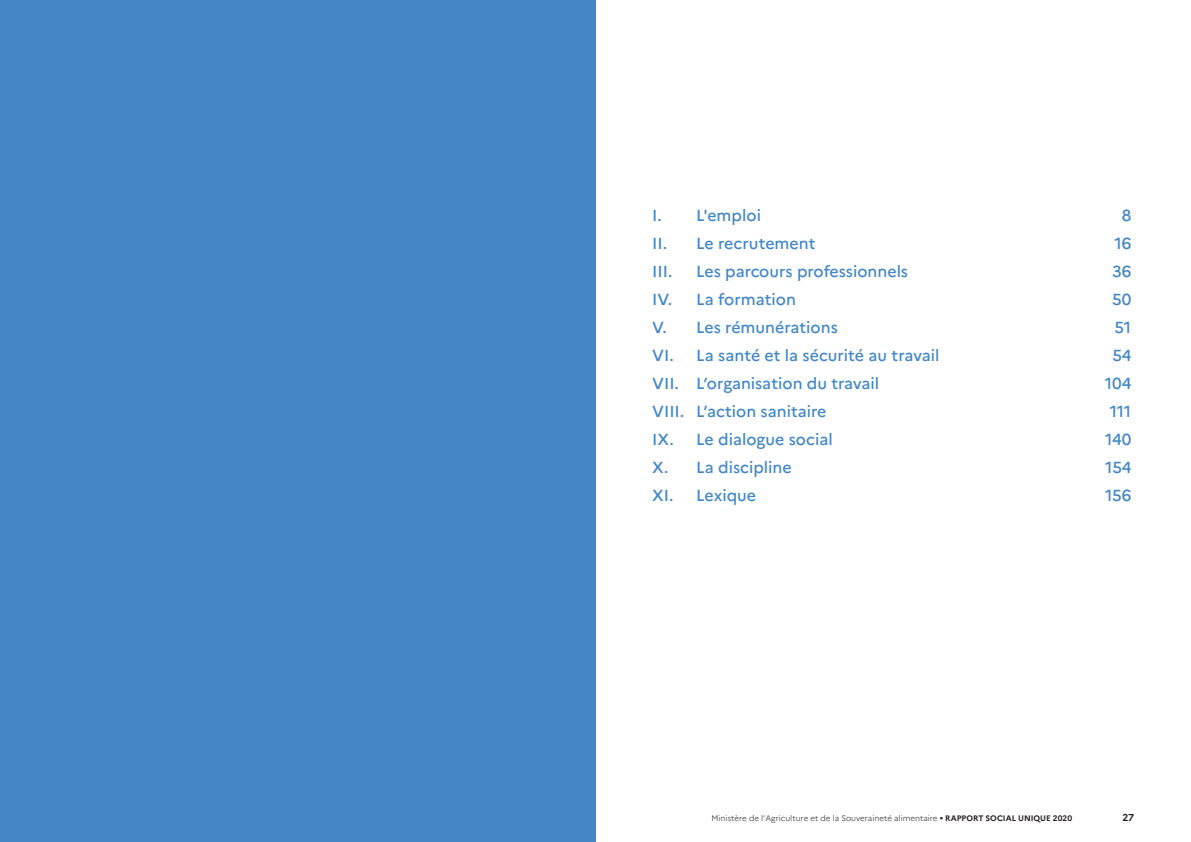
<style>
.page{position:relative;width:1191px;height:842px;background:#fff}
.page>*{position:absolute;margin:0;border:0;box-sizing:border-box;transform-origin:0 0}
.Sommaire_titre_1{font:500 16px "Marianne";color:#4387c7}
.t1{font:700 10px "Marianne";color:#231f20}
.t2{font:300 8px "Marianne";color:#231f20}
.s1{font-weight:700}
</style>
<div class="page">
<div style="left:0;top:0;width:595px;height:842px;background:#4387c7"></div>
<p class="Sommaire_titre_1" style="left:652px;top:206px;width:110px">I. L'emploi</p>
<p class="Sommaire_titre_1" style="left:1121px;top:206px;width:11px">8</p>
<p class="Sommaire_titre_1" style="left:652px;top:234px;width:165px">II. Le recrutement</p>
<p class="Sommaire_titre_1" style="left:1114px;top:234px;width:18px">16</p>
<p class="Sommaire_titre_1" style="left:652px;top:262px;width:22px">III.</p>
<p class="Sommaire_titre_1" style="left:696px;top:262px;width:213px">Les parcours professionnels</p>
<p class="Sommaire_titre_1" style="left:1112px;top:262px;width:21px">36</p>
<p class="Sommaire_titre_1" style="left:652px;top:290px;width:145px">IV. La formation</p>
<p class="Sommaire_titre_1" style="left:1112px;top:290px;width:21px">50</p>
<p class="Sommaire_titre_1" style="left:652px;top:318px;width:187px">V. Les rémunérations</p>
<p class="Sommaire_titre_1" style="left:1114px;top:318px;width:18px">51</p>
<p class="Sommaire_titre_1" style="left:652px;top:346px;width:289px">VI. La santé et la sécurité au travail</p>
<p class="Sommaire_titre_1" style="left:1112px;top:346px;width:20px">54</p>
<p class="Sommaire_titre_1" style="left:652px;top:374px;width:229px">VII. L’organisation du travail</p>
<p class="Sommaire_titre_1" style="left:1104px;top:374px;width:28px">104</p>
<p class="Sommaire_titre_1" style="left:652px;top:402px;width:176px">VIII. L’action sanitaire</p>
<p class="Sommaire_titre_1" style="left:1109px;top:402px;width:23px">111</p>
<p class="Sommaire_titre_1" style="left:652px;top:430px;width:182px">IX. Le dialogue social</p>
<p class="Sommaire_titre_1" style="left:1105px;top:430px;width:28px">140</p>
<p class="Sommaire_titre_1" style="left:652px;top:458px;width:141px">X. La discipline</p>
<p class="Sommaire_titre_1" style="left:1105px;top:458px;width:28px">154</p>
<p class="Sommaire_titre_1" style="left:652px;top:486px;width:105px">XI. Lexique</p>
<p class="Sommaire_titre_1" style="left:1105px;top:486px;width:28px">156</p>
<p class="t2" style="left:711px;top:813px;width:362px">Ministère de l’Agriculture et de la Souveraineté alimentaire <span class="s1">• RAPPORT SOCIAL UNIQUE 2020</span></p>
<p class="t1" style="left:1122px;top:810px;width:13px">27</p>
</div>
